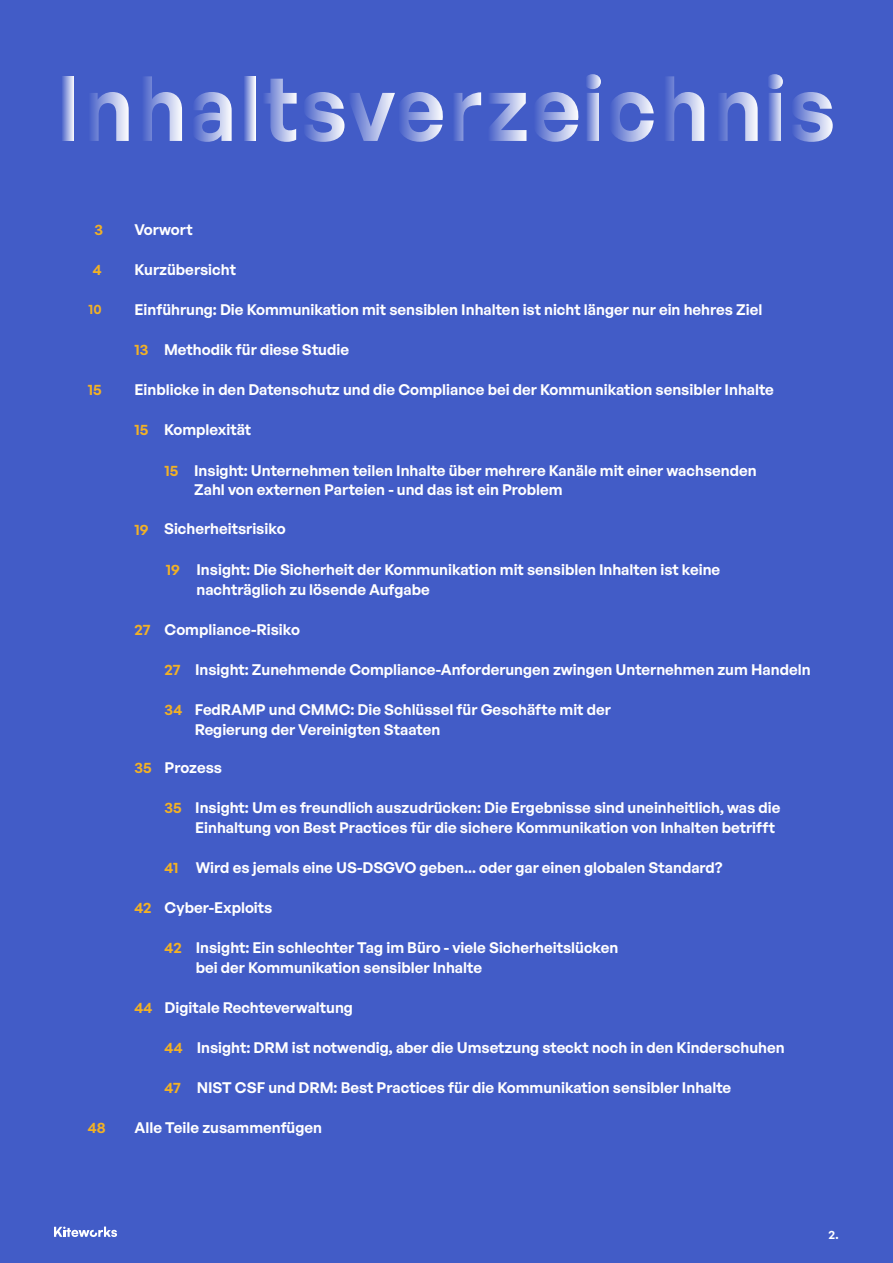
<style>
.page{position:relative;width:893px;height:1263px;background:#425cc7}
.page>*{position:absolute;margin:0;border:0;box-sizing:border-box;transform-origin:0 0}
.t1{font:600 15px/19.5px "General Sans";color:#fff}
.t2{font:600 15px "General Sans";color:#f2b125}
.t3{font:600 13.5px "General Sans";color:#f2b125}
.t4{font:600 12px "General Sans";color:#fff}
.s1{color:#f2b125}
</style>
<div class="page">
<svg style="left:54px;top:1226px;width:63px;height:11px"></svg>
<svg style="left:62px;top:76px;width:12px;height:65px"></svg>
<svg style="left:91px;top:92px;width:38px;height:49px"></svg>
<svg style="left:144px;top:76px;width:38px;height:65px"></svg>
<svg style="left:195px;top:92px;width:37px;height:50px"></svg>
<svg style="left:244px;top:76px;width:11px;height:65px"></svg>
<svg style="left:265px;top:79px;width:178px;height:63px"></svg>
<svg style="left:454px;top:74px;width:147px;height:68px"></svg>
<svg style="left:612px;top:92px;width:42px;height:50px"></svg>
<svg style="left:666px;top:76px;width:38px;height:65px"></svg>
<svg style="left:720px;top:92px;width:38px;height:49px"></svg>
<svg style="left:768px;top:74px;width:15px;height:67px"></svg>
<svg style="left:794px;top:92px;width:39px;height:50px"></svg>
<p class="t2" style="left:95px;top:220px;width:10px">3</p>
<p class="t1" style="left:135px;top:219px;width:60px">Vorwort</p>
<p class="t2" style="left:93px;top:260px;width:10px">4</p>
<p class="t1" style="left:135px;top:259px;width:103px">Kurzübersicht</p>
<p class="t3" style="left:89px;top:300px;width:15px">10</p>
<p class="t1" style="left:135px;top:299px;width:629px">Einführung: Die Kommunikation mit sensiblen Inhalten ist nicht länger nur ein hehres Ziel</p>
<p class="t1" style="left:135px;top:340px;width:216px"><span class="s1">13</span> Methodik für diese Studie</p>
<p class="t2" style="left:88px;top:380px;width:15px">15</p>
<p class="t1" style="left:135px;top:380px;width:641px">Einblicke in den Datenschutz und die Compliance bei der Kommunikation sensibler Inhalte</p>
<p class="t1" style="left:135px;top:420px;width:118px"><span class="s1">15</span> Komplexität</p>
<p class="t1" style="left:194px;top:460px;width:564px;text-indent:-29px"><span class="s1">15</span> Insight: Unternehmen teilen Inhalte über mehrere Kanäle mit einer wachsenden<br>Zahl von externen Parteien - und das ist ein Problem</p>
<p class="t1" style="left:135px;top:518px;width:153px"><span class="s1">19</span> Sicherheitsrisiko</p>
<p class="t1" style="left:196px;top:560px;width:525px;text-indent:-31px"><span class="s1">19</span> Insight: Die Sicherheit der Kommunikation mit sensiblen Inhalten ist keine nachträglich zu lösende Aufgabe</p>
<p class="t1" style="left:135px;top:619px;width:167px"><span class="s1">27</span> Compliance-Risiko</p>
<p class="t1" style="left:165px;top:659px;width:647px"><span class="s1">27</span> Insight: Zunehmende Compliance-Anforderungen zwingen Unternehmen zum Handeln</p>
<p class="t1" style="left:195px;top:699px;width:418px;text-indent:-30px"><span class="s1">34</span> FedRAMP und CMMC: Die Schlüssel für Geschäfte mit der<br>Regierung der Vereinigten Staaten</p>
<p class="t1" style="left:135px;top:757px;width:89px"><span class="s1">35</span> Prozess</p>
<p class="t1" style="left:195px;top:798px;width:587px;text-indent:-31px"><span class="s1">35</span> Insight: Um es freundlich auszudrücken: Die Ergebnisse sind uneinheitlich, was die<br>Einhaltung von Best Practices für die sichere Kommunikation von Inhalten betrifft</p>
<p class="t1" style="left:165px;top:857px;width:560px"><span class="s1">41</span> Wird es jemals eine US-DSGVO geben... oder gar einen globalen Standard?</p>
<p class="t1" style="left:135px;top:897px;width:139px"><span class="s1">42</span> Cyber-Exploits</p>
<p class="t1" style="left:196px;top:937px;width:424px;text-indent:-31px"><span class="s1">42</span> Insight: Ein schlechter Tag im Büro - viele Sicherheitslücken bei der Kommunikation sensibler Inhalte</p>
<p class="t1" style="left:135px;top:997px;width:220px"><span class="s1">44</span> Digitale Rechteverwaltung</p>
<p class="t1" style="left:165px;top:1037px;width:622px"><span class="s1">44</span> Insight: DRM ist notwendig, aber die Umsetzung steckt noch in den Kinderschuhen</p>
<p class="t1" style="left:165px;top:1077px;width:568px"><span class="s1">47</span> NIST CSF und DRM: Best Practices für die Kommunikation sensibler Inhalte</p>
<p class="t2" style="left:88px;top:1118px;width:19px">48</p>
<p class="t1" style="left:135px;top:1117px;width:189px">Alle Teile zusammenfügen</p>
<p class="t4" style="left:828px;top:1226px;width:12px">2.</p>
</div>
